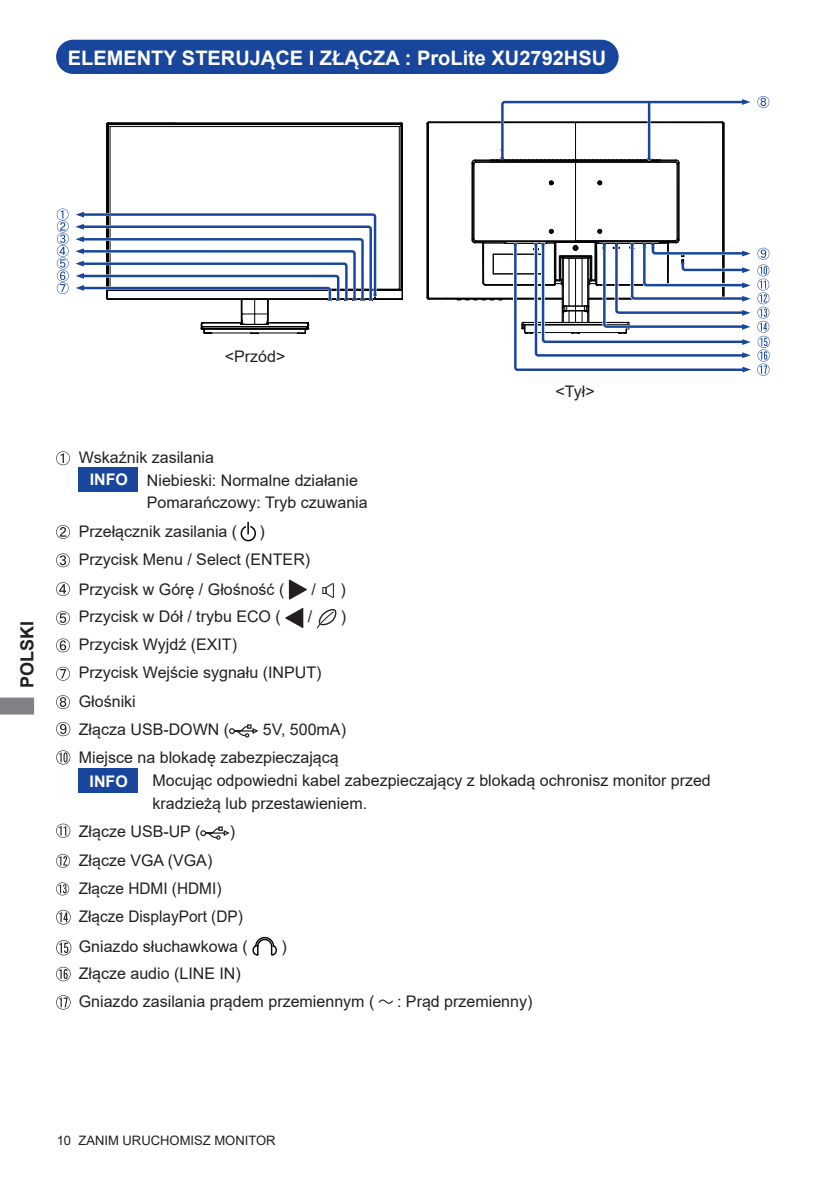
<style>
.page{position:relative;width:840px;height:1191px;background:#fff}
.page>*{position:absolute;margin:0;border:0;box-sizing:border-box;transform-origin:0 0}
.t1{font:700 20px "Arial";color:#fff}
.t2{font:700 18px "Arial";color:#231f20}
.t3{font:16px/28.4px "Arial";color:#231f20}
.t4{font:700 16px "Arial";color:#fff}
.t5{font:13px "Arial";color:#231f20}
</style>
<div class="page">
<svg style="left:0;top:697px;width:34px;height:17px"></svg>
<div style="left:57px;top:41px;width:560px;height:32px;background:#18469d;border-radius:16px"></div>
<div style="left:56px;top:40px;width:562px;height:34px;border:2px solid #18469d;border-radius:16px"></div>
<svg style="left:56px;top:451px;width:14px;height:14px"></svg>
<svg style="left:56px;top:525px;width:14px;height:14px"></svg>
<svg style="left:56px;top:553px;width:14px;height:14px"></svg>
<svg style="left:56px;top:582px;width:14px;height:14px"></svg>
<svg style="left:289px;top:579px;width:18px;height:20px"></svg>
<svg style="left:322px;top:583px;width:12px;height:15px"></svg>
<svg style="left:56px;top:611px;width:14px;height:14px"></svg>
<svg style="left:285px;top:608px;width:18px;height:20px"></svg>
<svg style="left:316px;top:609px;width:20px;height:19px"></svg>
<svg style="left:56px;top:638px;width:14px;height:14px"></svg>
<svg style="left:56px;top:667px;width:14px;height:13px"></svg>
<svg style="left:56px;top:695px;width:14px;height:14px"></svg>
<svg style="left:56px;top:722px;width:14px;height:14px"></svg>
<svg style="left:229px;top:724px;width:29px;height:13px"></svg>
<svg style="left:56px;top:750px;width:14px;height:14px"></svg>
<svg style="left:56px;top:823px;width:14px;height:15px"></svg>
<svg style="left:200px;top:826px;width:29px;height:13px"></svg>
<svg style="left:56px;top:854px;width:14px;height:14px"></svg>
<svg style="left:56px;top:882px;width:13px;height:13px"></svg>
<svg style="left:56px;top:910px;width:15px;height:14px"></svg>
<svg style="left:56px;top:940px;width:15px;height:15px"></svg>
<svg style="left:252px;top:936px;width:25px;height:20px"></svg>
<svg style="left:56px;top:966px;width:15px;height:15px"></svg>
<svg style="left:56px;top:995px;width:15px;height:14px"></svg>
<svg style="left:378px;top:999px;width:15px;height:4px"></svg>
<div style="left:240px;top:525px;width:16px;height:16px;border:1px solid #000;border-radius:50%"></div>
<hr style="left:246px;top:522px;width:4px;height:12px;background:#fff">
<svg style="left:247px;top:522px;width:2px;height:12px"></svg>
<div style="left:78px;top:467px;width:59px;height:24px;background:#18469d"></div>
<div style="left:78px;top:768px;width:59px;height:25px;background:#18469d"></div>
<svg style="left:106px;top:123px;width:296px;height:177px"></svg>
<svg style="left:57px;top:188px;width:321px;height:146px"></svg>
<svg style="left:426px;top:96px;width:343px;height:280px"></svg>
<p class="t1" style="left:68px;top:44px;width:539px">ELEMENTY STERUJĄCE I ZŁĄCZA : ProLite XU2792HSU</p>
<p class="t2" style="left:14px;top:688px;width:69px;rotate:-90deg">POLSKI</p>
<p class="t3" style="left:225px;top:342px;width:62px">&lt;Przód&gt;</p>
<p class="t3" style="left:555px;top:377px;width:41px">&lt;Tył&gt;</p>
<p class="t3" style="left:147px;top:446px;width:222px;line-height:22.6px;text-indent:-68px">Wskaźnik zasilania<br>Niebieski: Normalne działanie<br>Pomarańczowy: Tryb czuwania</p>
<p class="t3" style="left:79px;top:517px;width:160px">Przełącznik zasilania (</p>
<p class="t4" style="left:90px;top:468px;width:40px">INFO</p>
<p class="t3" style="left:79px;top:517px;width:233px;text-indent:180px">)<br>Przycisk Menu / Select (ENTER)</p>
<p class="t3" style="left:79px;top:575px;width:207px">Przycisk w Górę / Głośność (</p>
<p class="t3" style="left:311px;top:575px;width:6px">/</p>
<p class="t3" style="left:340px;top:575px;width:7px">)</p>
<p class="t3" style="left:79px;top:602px;width:203px">Przycisk w Dół / trybu ECO (</p>
<p class="t3" style="left:307px;top:602px;width:6px">/</p>
<p class="t3" style="left:340px;top:602px;width:7px">)</p>
<p class="t3" style="left:79px;top:630px;width:244px">Przycisk Wyjdź (EXIT)<br>Przycisk Wejście sygnału (INPUT)<br>Głośniki<br>Złącza USB-DOWN (</p>
<p class="t3" style="left:79px;top:715px;width:268px;text-indent:184px">5V, 500mA)<br>Miejsce na blokadę zabezpieczającą</p>
<p class="t3" style="left:152px;top:769px;width:559px;line-height:22.6px">Mocując odpowiedni kabel zabezpieczający z blokadą ochronisz monitor przed kradzieżą lub przestawieniem.</p>
<p class="t3" style="left:79px;top:817px;width:123px">Złącze USB-UP (</p>
<p class="t3" style="left:229px;top:817px;width:7px">)</p>
<p class="t3" style="left:79px;top:845px;width:170px">Złącze VGA (VGA)<br>Złącze HDMI (HDMI)<br>Złącze DisplayPort (DP)<br>Gniazdo słuchawkowa (</p>
<p class="t4" style="left:89px;top:770px;width:40px">INFO</p>
<p class="t3" style="left:281px;top:932px;width:7px">)</p>
<p class="t3" style="left:79px;top:959px;width:297px">Złącze audio (LINE IN)<br>Gniazdo zasilania prądem przemiennym (</p>
<p class="t3" style="left:397px;top:987px;width:137px">: Prąd przemienny)</p>
<p class="t5" style="left:57px;top:1131px;width:220px">10 ZANIM URUCHOMISZ MONITOR</p>
</div>
